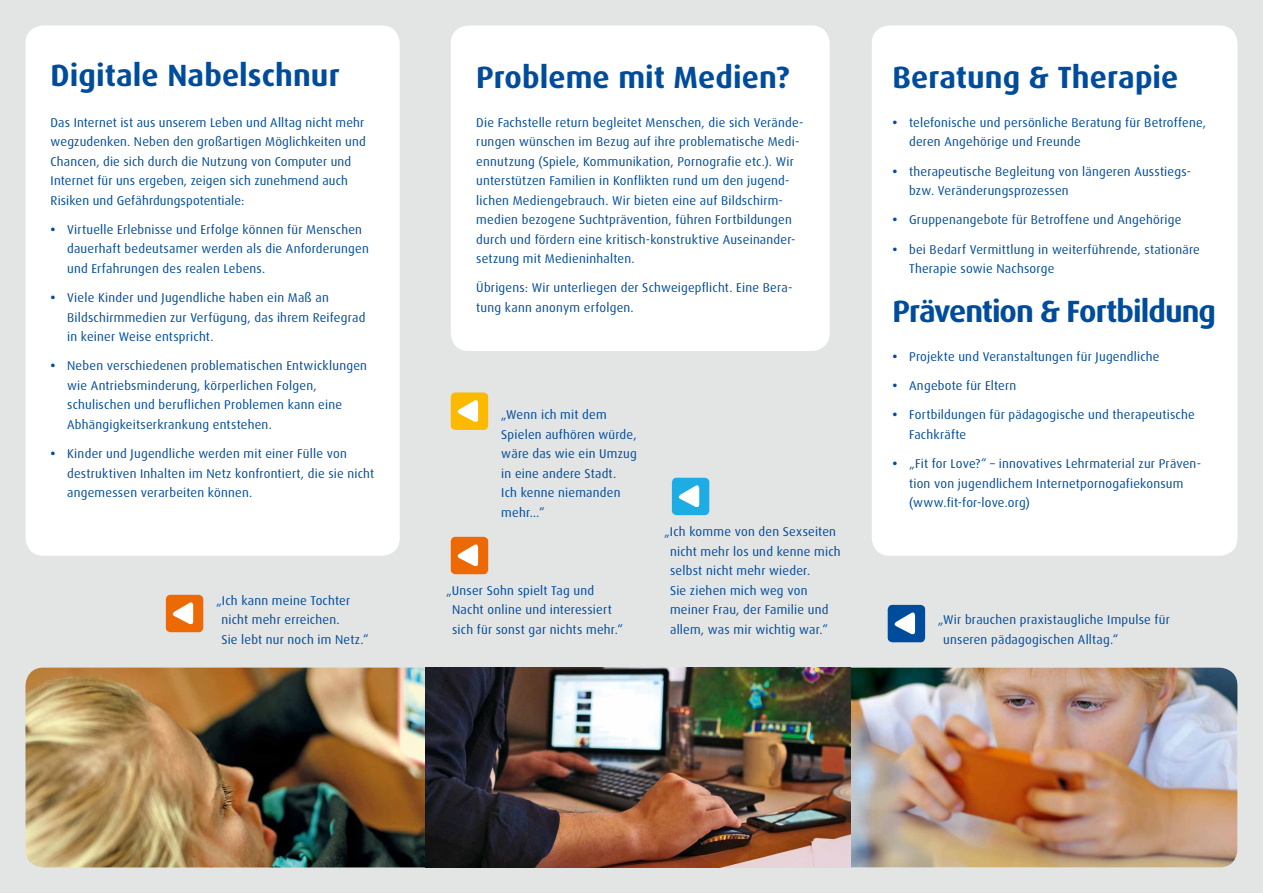
<style>
.page{position:relative;width:1263px;height:893px;background:#e3e4e4}
.page>*{position:absolute;margin:0;border:0;box-sizing:border-box;transform-origin:0 0}
.t1{font:700 30.75px "Dax OT";color:#004c9c}
.t2{font:700 30.75px "Dax OT";letter-spacing:-.035em;color:#004c9c}
.t3{font:12.75px/19.5px "Dax OT";letter-spacing:.015em;color:#004c9c}
.s1{font-weight:700}
</style>
<div class="page">
<img style="left:850px;top:668px;width:387px;height:199px">
<div style="left:451px;top:26px;width:379px;height:325px;background:#fff;border-radius:18px"></div>
<div style="left:872px;top:25px;width:365px;height:531px;background:#fff;border-radius:18px"></div>
<div style="left:26px;top:26px;width:374px;height:530px;background:#fff;border-radius:18px"></div>
<img style="left:26px;top:668px;width:399px;height:199px">
<img style="left:425px;top:668px;width:425px;height:199px">
<svg style="left:166px;top:595px;width:37px;height:37px"></svg>
<svg style="left:451px;top:537px;width:37px;height:37px"></svg>
<svg style="left:888px;top:605px;width:37px;height:37px"></svg>
<svg style="left:672px;top:478px;width:37px;height:37px"></svg>
<svg style="left:451px;top:392px;width:37px;height:38px"></svg>
<h1 class="t1" style="left:51px;top:56px;width:291px">Digitale Nabelschnur</h1>
<p class="t3" style="left:51px;top:113px;width:317px">Das Internet ist aus unserem Leben und Alltag nicht mehr wegzudenken. Neben den großartigen Möglichkeiten und Chancen, die sich durch die Nutzung von Computer und Internet für uns ergeben, zeigen sich zunehmend auch Risiken und Gefährdungspotentiale:</p>
<p class="t3" style="left:67px;top:220px;width:303px;text-indent:-16px"><span class="s1">•</span> Virtuelle Erlebnisse und Erfolge können für Menschen dauerhaft bedeutsamer werden als die Anforderungen und Erfahrungen des realen Lebens.</p>
<p class="t3" style="left:67px;top:288px;width:300px;text-indent:-16px"><span class="s1">•</span> Viele Kinder und Jugendliche haben ein Maß an<br>Bildschirmmedien zur Verfügung, das ihrem Reifegrad in keiner Weise entspricht.</p>
<p class="t3" style="left:67px;top:356px;width:301px;text-indent:-16px"><span class="s1">•</span> Neben verschiedenen problematischen Entwicklungen wie Antriebsminderung, körperlichen Folgen, schulischen und beruflichen Problemen kann eine Abhängigkeitserkrankung entstehen.</p>
<p class="t3" style="left:67px;top:444px;width:309px;text-indent:-16px"><span class="s1">•</span> Kinder und Jugendliche werden mit einer Fülle von destruktiven Inhalten im Netz konfrontiert, die sie nicht angemessen verarbeiten können.</p>
<p class="t3" style="left:221px;top:590px;width:149px;text-indent:-5px">„Ich kann meine Tochter nicht mehr erreichen.<br>Sie lebt nur noch im Netz.“</p>
<h1 class="t1" style="left:476px;top:57px;width:315px">Probleme mit Medien?</h1>
<p class="t3" style="left:476px;top:113px;width:329px">Die Fachstelle return begleitet Menschen, die sich Verände&shy;rungen wünschen im Bezug auf ihre problematische Medi&shy;ennutzung (Spiele, Kommunikation, Pornografie etc.). Wir unterstützen Familien in Konflikten rund um den jugend&shy;lichen Mediengebrauch. Wir bieten eine auf Bildschirm&shy;medien bezogene Suchtprävention, führen Fortbildungen durch und fördern eine kritisch-konstruktive Auseinander&shy;setzung mit Medieninhalten.</p>
<p class="t3" style="left:476px;top:278px;width:318px">Übrigens: Wir unterliegen der Schweigepflicht. Eine Bera&shy;tung kann anonym erfolgen.</p>
<p class="t3" style="left:501px;top:405px;width:138px">„Wenn ich mit dem<br>Spielen aufhören würde, wäre das wie ein Umzug in eine andere Stadt.<br>Ich kenne niemanden mehr…“</p>
<p class="t3" style="left:452px;top:581px;width:172px;text-indent:-6px">„Unser Sohn spielt Tag und<br>Nacht online und interessiert sich für sonst gar nichts mehr.“</p>
<p class="t3" style="left:670px;top:522px;width:172px;text-indent:-6px">„Ich komme von den Sexseiten nicht mehr los und kenne mich selbst nicht mehr wieder.<br>Sie ziehen mich weg von meiner Frau, der Familie und allem, was mir wichtig war.“</p>
<h1 class="t1" style="left:892px;top:57px;width:287px">Beratung &amp; Therapie</h1>
<p class="t3" style="left:909px;top:113px;width:298px;text-indent:-16px"><span class="s1">•</span> telefonische und persönliche Beratung für Betroffene, deren Angehörige und Freunde</p>
<p class="t3" style="left:909px;top:161px;width:283px;text-indent:-16px"><span class="s1">•</span> therapeutische Begleitung von längeren Ausstiegs&shy;bzw. Veränderungsprozessen</p>
<p class="t3" style="left:892px;top:210px;width:290px"><span class="s1">•</span> Gruppenangebote für Betroffene und Angehörige</p>
<p class="t3" style="left:909px;top:239px;width:292px;text-indent:-16px"><span class="s1">•</span> bei Bedarf Vermittlung in weiterführende, stationäre<br>Therapie sowie Nachsorge</p>
<h1 class="t2" style="left:892px;top:291px;width:325px">Prävention &amp; Fortbildung</h1>
<p class="t3" style="left:892px;top:347px;width:269px"><span class="s1">•</span> Projekte und Veranstaltungen für Jugendliche</p>
<p class="t3" style="left:892px;top:376px;width:125px"><span class="s1">•</span> Angebote für Eltern</p>
<p class="t3" style="left:909px;top:405px;width:287px;text-indent:-16px"><span class="s1">•</span> Fortbildungen für pädagogische und therapeutische<br>Fachkräfte</p>
<p class="t3" style="left:909px;top:454px;width:293px;text-indent:-16px"><span class="s1">•</span> „Fit for Love?“ – innovatives Lehrmaterial zur Präven&shy;tion von jugendlichem Internetpornogafiekonsum (www.fit-for-love.org)</p>
<p class="t3" style="left:943px;top:610px;width:228px;text-indent:-5px">„Wir brauchen praxistaugliche Impulse für unseren pädagogischen Alltag.“</p>
</div>
